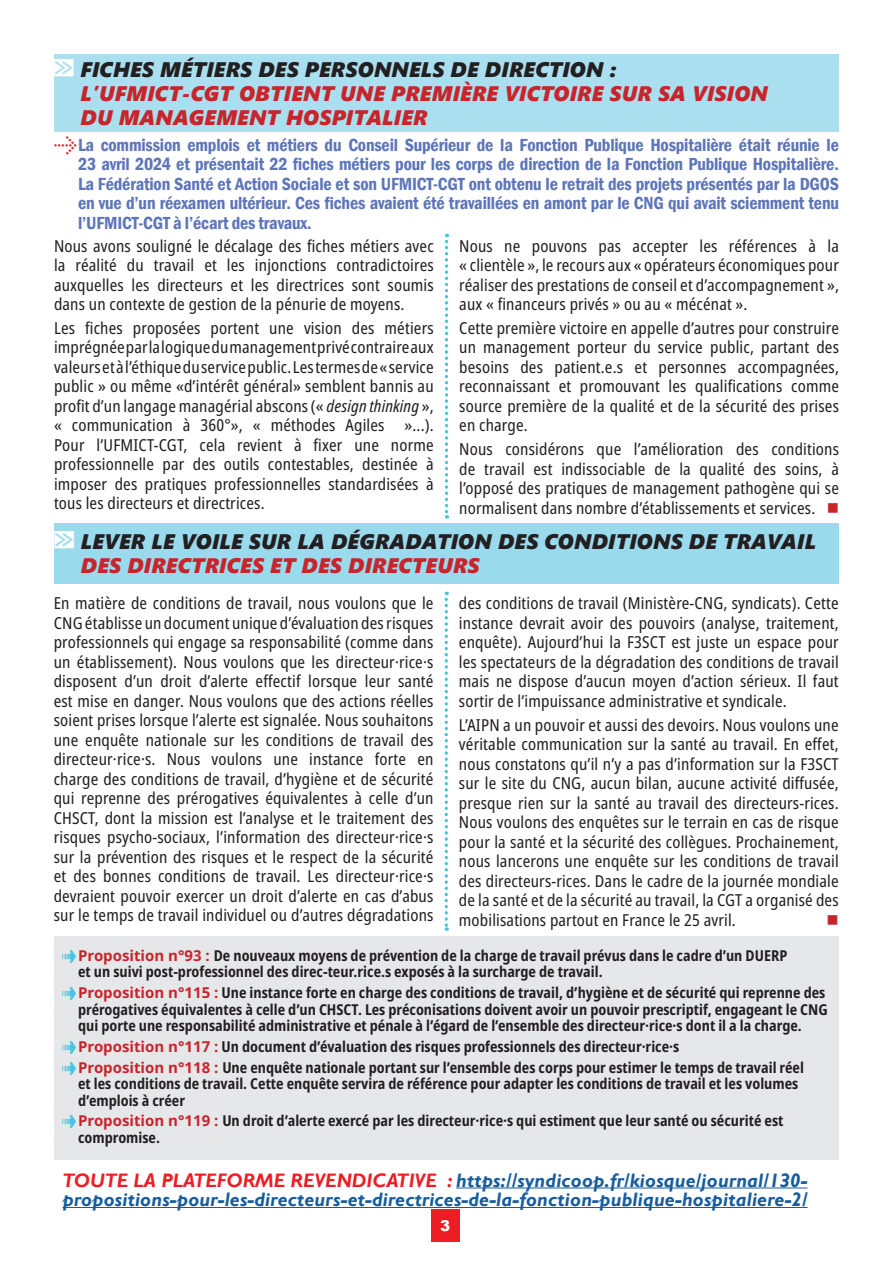
<style>
.page{position:relative;width:893px;height:1263px;background:#fff}
.page>*{position:absolute;margin:0;border:0;box-sizing:border-box;transform-origin:0 0}
.titre{font:italic 21px/24px "Segoe UI Black";letter-spacing:.01em;color:#c8242b}
.titre-2{font:italic 21px/24px "Segoe UI Black";letter-spacing:.01em;color:#231f20}
.inter_rouge{font:italic 700 19.5px/19.5px "Gill Sans";letter-spacing:.01em;color:#175d9e}
.chapo_justif{font:600 condensed 18px/19.5px "Franklin Gothic";letter-spacing:-.01em;color:#5d75b9;text-align:justify}
.txt_courant{font:condensed 16.5px/19.5px "Noto Sans";letter-spacing:.01em;color:#231f20;text-align:justify}
.txt_courant-2{font:16.5px "Wingdings";color:#c8242b}
.txt_courant-3{font:700 condensed 15px/16.5px "Noto Sans";color:#231f20}
.txt_courant_3_col{font:900 15px "Arial";color:#fff}
.s1{font-family:"Pointers";font-style:normal;color:#fff}
.s2{color:#231f20}
.s3{font-family:"Arrowstfb";font-weight:400;font-stretch:normal;color:#ee1d23}
.s4{font-style:italic}
.s5{color:#c8242b}
.s6{font-family:"Pointers";font-weight:400;font-stretch:normal;color:#46c5e2}
.s7{font-stretch:normal;color:#c8242b}
.s8{color:#ee1d23}
</style>
<div class="page">
<div style="left:431px;top:1209px;width:28px;height:33px;background:#ee1d23"></div>
<svg style="left:445px;top:234px;width:3px;height:284px"></svg>
<div style="left:54px;top:54px;width:785px;height:78px;background:#aadff0"></div>
<svg style="left:445px;top:592px;width:3px;height:338px"></svg>
<div style="left:54px;top:523px;width:785px;height:60px;background:#9adaed"></div>
<hr style="left:456px;top:1187px;width:351px;height:1px;background:#175d9e">
<hr style="left:63px;top:1207px;width:744px;height:1px;background:#175d9e">
<div style="left:54px;top:936px;width:785px;height:224px;background:#e6e7e9"></div>
<p class="titre" style="left:80px;top:56px;width:689px;text-indent:-26px"><span class="s1">]</span> <span class="s2">FICHES MÉTIERS DES PERSONNELS DE DIRECTION :<br></span>L’UFMICT-CGT OBTIENT UNE PREMIÈRE VICTOIRE SUR SA VISION<br>DU MANAGEMENT HOSPITALIER</p>
<p class="chapo_justif" style="left:78px;top:135px;width:762px;text-indent:-24px"><span class="s3">G</span>La commission emplois et métiers du Conseil Supérieur de la Fonction Publique Hospitalière était réunie le 23 avril 2024 et présentait 22 fiches métiers pour les corps de direction de la Fonction Publique Hospitalière.<br>La Fédération Santé et Action Sociale et son UFMICT-CGT ont obtenu le retrait des projets présentés par la DGOS en vue d’un réexamen ultérieur. Ces fiches avaient été travaillées en amont par le CNG qui avait sciemment tenu l’UFMICT-CGT à l’écart des travaux.</p>
<p class="txt_courant" style="left:54px;top:236px;width:381px">Nous avons souligné le décalage des fiches métiers avec la réalité du travail et les injonctions contradictoires auxquelles les directeurs et les directrices sont soumis dans un contexte de gestion de la pénurie de moyens.</p>
<p class="txt_courant" style="left:54px;top:318px;width:381px">Les fiches proposées portent une vision des métiers imprégnée par la logique du management privé contraire aux valeurs et à l’éthique du service public. Les termes de « service public » ou même «d’intérêt général» semblent bannis au profit d’un langage managérial abscons (« <span class="s4">design thinking</span> », « communication à 360°», « méthodes Agiles »...).<br>Pour l’UFMICT-CGT, cela revient à fixer une norme professionnelle par des outils contestables, destinée à imposer des pratiques professionnelles standardisées à tous les directeurs et directrices.</p>
<p class="txt_courant" style="left:459px;top:236px;width:381px">Nous ne pouvons pas accepter les références à la « clientèle », le recours aux « opérateurs économiques pour réaliser des prestations de conseil et d’accompagnement », aux « financeurs privés » ou au « mécénat ».</p>
<p class="txt_courant" style="left:459px;top:318px;width:381px">Cette première victoire en appelle d’autres pour construire un management porteur du service public, partant des besoins des patient.e.s et personnes accompagnées, reconnaissant et promouvant les qualifications comme source première de la qualité et de la sécurité des prises en charge.</p>
<p class="txt_courant" style="left:459px;top:440px;width:381px">Nous considérons que l’amélioration des conditions de travail est indissociable de la qualité des soins, à l’opposé des pratiques de management pathogène qui se normalisent dans nombre d’établissements et services. <span class="s5">■</span></p>
<p class="titre-2" style="left:81px;top:528px;width:737px;text-indent:-26px"><span class="s1">]</span> LEVER LE VOILE SUR LA DÉGRADATION DES CONDITIONS DE TRAVAIL<br><span class="s5">DES DIRECTRICES ET DES DIRECTEURS</span></p>
<p class="txt_courant" style="left:54px;top:594px;width:381px">En matière de conditions de travail, nous voulons que le CNG établisse un document unique d’évaluation des risques professionnels qui engage sa responsabilité (comme dans un établissement). Nous voulons que les directeur·rice·s disposent d’un droit d’alerte effectif lorsque leur santé est mise en danger. Nous voulons que des actions réelles soient prises lorsque l’alerte est signalée. Nous souhaitons une enquête nationale sur les conditions de travail des directeur·rice·s. Nous voulons une instance forte en charge des conditions de travail, d’hygiène et de sécurité qui reprenne des prérogatives équivalentes à celle d’un CHSCT, dont la mission est l’analyse et le traitement des risques psycho-sociaux, l’information des directeur·rice·s sur la prévention des risques et le respect de la sécurité et des bonnes conditions de travail. Les directeur·rice·s devraient pouvoir exercer un droit d’alerte en cas d’abus sur le temps de travail individuel ou d’autres dégradations</p>
<p class="txt_courant" style="left:459px;top:594px;width:381px">des conditions de travail (Ministère-CNG, syndicats). Cette instance devrait avoir des pouvoirs (analyse, traitement, enquête). Aujourd’hui la F3SCT est juste un espace pour les spectateurs de la dégradation des conditions de travail mais ne dispose d’aucun moyen d’action sérieux. Il faut sortir de l’impuissance administrative et syndicale.</p>
<p class="txt_courant" style="left:459px;top:715px;width:381px">L’AIPN a un pouvoir et aussi des devoirs. Nous voulons une véritable communication sur la santé au travail. En effet, nous constatons qu’il n’y a pas d’information sur la F3SCT sur le site du CNG, aucun bilan, aucune activité diffusée, presque rien sur la santé au travail des directeurs-rices.<br>Nous voulons des enquêtes sur le terrain en cas de risque pour la santé et la sécurité des collègues. Prochainement, nous lancerons une enquête sur les conditions de travail des directeurs-rices. Dans le cadre de la journée mondiale de la santé et de la sécurité au travail, la CGT a organisé des mobilisations partout en France le 25 avril.</p>
<p class="txt_courant-2" style="left:826px;top:911px;width:14px">■</p>
<p class="txt_courant-3" style="left:78px;top:947px;width:711px;text-indent:-16px"><span class="s6">-</span><span class="s7">Proposition n°93 :</span> De nouveaux moyens de prévention de la charge de travail prévus dans le cadre d’un DUERP et un suivi post-professionnel des direc-teur.rice.s exposés à la surcharge de travail.</p>
<p class="txt_courant-3" style="left:78px;top:985px;width:751px;text-indent:-16px"><span class="s6">-</span><span class="s7">Proposition n°115 :</span> Une instance forte en charge des conditions de travail, d’hygiène et de sécurité qui reprenne des prérogatives équivalentes à celle d’un CHSCT. Les préconisations doivent avoir un pouvoir prescriptif, engageant le CNG qui porte une responsabilité administrative et pénale à l’égard de l’ensemble des directeur·rice·s dont il a la charge.</p>
<p class="txt_courant-3" style="left:63px;top:1038px;width:618px"><span class="s6">-</span><span class="s7">Proposition n°117 :</span> Un document d’évaluation des risques professionnels des directeur·rice·s</p>
<p class="txt_courant-3" style="left:78px;top:1059px;width:727px;text-indent:-16px"><span class="s6">-</span><span class="s7">Proposition n°118 :</span> Une enquête nationale portant sur l’ensemble des corps pour estimer le temps de travail réel et les conditions de travail. Cette enquête servira de référence pour adapter les conditions de travail et les volumes d’emplois à créer</p>
<p class="txt_courant-3" style="left:78px;top:1113px;width:707px;text-indent:-16px"><span class="s6">-</span><span class="s7">Proposition n°119 :</span> Un droit d’alerte exercé par les directeur·rice·s qui estiment que leur santé ou sécurité est compromise.</p>
<p class="inter_rouge" style="left:63px;top:1171px;width:747px"><span class="s8">TOUTE LA PLATEFORME REVENDICATIVE :</span> https://syndicoop.fr/kiosque/journal/130- propositions-pour-les-directeurs-et-directrices-de-la-fonction-publique-hospitaliere-2/</p>
<p class="txt_courant_3_col" style="left:440px;top:1214px;width:12px">3</p>
</div>
